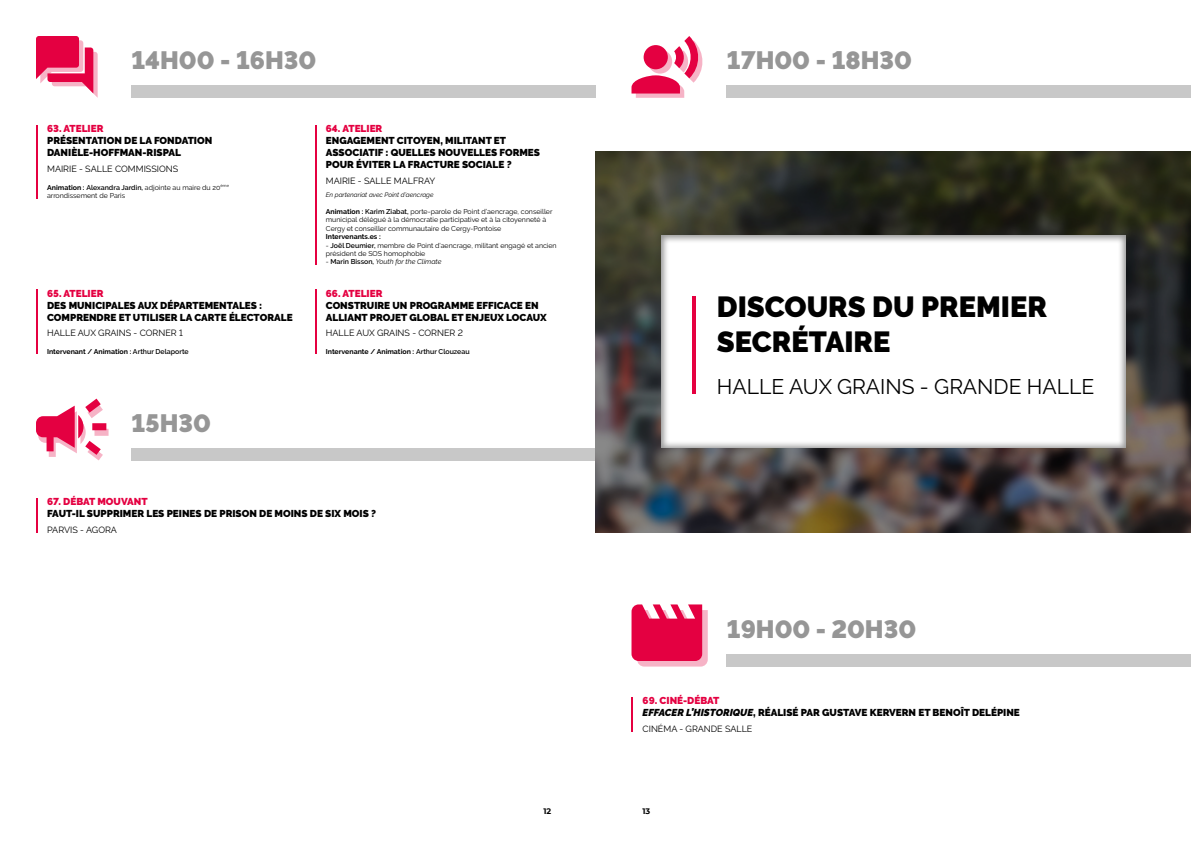
<style>
.page{position:relative;width:1191px;height:842px;background:#fff}
.page>*{position:absolute;margin:0;border:0;box-sizing:border-box;transform-origin:0 0}
.t1{font:900 29px/34.8px "Raleway";color:#000}
.t2{font:900 25px "Raleway";color:#969696}
.t3{font:21.1px "Raleway";color:#000}
.t4{font:900 10px/12px "Raleway";color:#000}
.t5{font:900 10px "Raleway";color:#e40041}
.t6{font:9px "Raleway";color:#000}
.t7{font:700 8px "Montserrat";color:#000}
.t8{font:7px/8.4px "Raleway";color:#000}
.t9{font:700 7px "Raleway";color:#000}
.t10{font:italic 7px "Raleway";color:#000}
.t11{font:italic 6.5px "Raleway";color:#000}
.s1{font-weight:700}
.s2{font-weight:600}
.s3{font-style:normal}
.s4{font-weight:600;font-style:normal}
.s5{color:#e40041}
.s6{font-style:italic}
</style>
<div class="page">
<div style="left:131px;top:86px;width:464px;height:12px;background:#c8c8c8"></div>
<hr style="left:36px;top:125px;width:2px;height:73px;background:#e50040">
<hr style="left:315px;top:125px;width:1px;height:139px;background:#e50040">
<svg style="left:36px;top:36px;width:62px;height:62px"></svg>
<hr style="left:315px;top:289px;width:1px;height:65px;background:#e50040">
<hr style="left:36px;top:289px;width:2px;height:65px;background:#e50040">
<div style="left:131px;top:448px;width:464px;height:12px;background:#c8c8c8"></div>
<hr style="left:36px;top:498px;width:2px;height:35px;background:#e50040">
<hr style="left:631px;top:697px;width:2px;height:35px;background:#e50040">
<svg style="left:36px;top:399px;width:73px;height:61px"></svg>
<img style="left:595px;top:151px;width:596px;height:382px">
<div style="left:652px;top:228px;width:481px;height:221px;background:#000;opacity:.4"></div>
<hr style="left:692px;top:297px;width:3px;height:97px;background:#e50040">
<div style="left:727px;top:86px;width:464px;height:12px;background:#c8c8c8"></div>
<div style="left:727px;top:654px;width:464px;height:13px;background:#c8c8c8"></div>
<svg style="left:631px;top:36px;width:72px;height:62px"></svg>
<svg style="left:631px;top:604px;width:77px;height:63px;background:#ea3a6c"></svg>
<h2 class="t2" style="left:131px;top:46px;width:186px">14H00 - 16H30</h2>
<p class="t5" style="left:47px;top:123px;width:58px">63. ATELIER</p>
<p class="t4" style="left:47px;top:134px;width:167px">PRÉSENTATION DE LA FONDATION<br>DANIÈLE-HOFFMAN-RISPAL</p>
<p class="t6" style="left:47px;top:163px;width:133px">MAIRIE - SALLE COMMISSIONS</p>
<p class="t8" style="left:47px;top:183px;width:183px"><span class="s1">Animation :</span> <span class="s2">Alexandra Jardin,</span> adjointe au maire du 20<sup>ème </sup>arrondissement de Paris</p>
<p class="t5" style="left:326px;top:123px;width:58px">64. ATELIER</p>
<p class="t4" style="left:326px;top:134px;width:216px">ENGAGEMENT CITOYEN, MILITANT ET<br>ASSOCIATIF : QUELLES NOUVELLES FORMES</p>
<p class="t4" style="left:326px;top:158px;width:187px">POUR ÉVITER LA FRACTURE SOCIALE ?</p>
<p class="t6" style="left:326px;top:175px;width:111px">MAIRIE - SALLE MALFRAY</p>
<p class="t11" style="left:326px;top:191px;width:109px">En partenariat avec Point d’aencrage</p>
<p class="t8" style="left:326px;top:207px;width:228px"><span class="s1">Animation :</span> <span class="s2">Karim Ziabat,</span> porte-parole de Point d’aencrage, conseiller municipal délégué à la démocratie participative et à la citoyenneté à<br>Cergy et conseiller communautaire de Cergy-Pontoise</p>
<p class="t9" style="left:326px;top:233px;width:56px">Intervenants.es :</p>
<p class="t8" style="left:326px;top:241px;width:232px">- <span class="s2">Joël Deumier,</span> membre de Point d’aencrage, militant engagé et ancien président de SOS homophobie</p>
<p class="t10" style="left:326px;top:258px;width:117px"><span class="s3">-</span> <span class="s4">Marin Bisson,</span> Youth for the Climate</p>
<p class="t5" style="left:47px;top:287px;width:58px">65. ATELIER</p>
<p class="t4" style="left:47px;top:299px;width:247px">DES MUNICIPALES AUX DÉPARTEMENTALES :<br>COMPRENDRE ET UTILISER LA CARTE ÉLECTORALE</p>
<p class="t6" style="left:47px;top:328px;width:137px">HALLE AUX GRAINS - CORNER 1</p>
<p class="t6" style="left:326px;top:328px;width:139px">HALLE AUX GRAINS - CORNER 2</p>
<p class="t9" style="left:47px;top:347px;width:143px">Intervenant / Animation : <span class="s2">Arthur Delaporte</span></p>
<p class="t9" style="left:326px;top:348px;width:145px">Intervenante / Animation : <span class="s2">Arthur Clouzeau</span></p>
<p class="t5" style="left:326px;top:287px;width:58px">66. ATELIER</p>
<p class="t4" style="left:326px;top:299px;width:222px">CONSTRUIRE UN PROGRAMME EFFICACE EN<br>ALLIANT PROJET GLOBAL ET ENJEUX LOCAUX</p>
<h2 class="t2" style="left:131px;top:408px;width:81px">15H30</h2>
<p class="t5" style="left:47px;top:496px;width:102px">67. DÉBAT MOUVANT</p>
<p class="t4" style="left:47px;top:508px;width:330px">FAUT-IL SUPPRIMER LES PEINES DE PRISON DE MOINS DE SIX MOIS ?</p>
<p class="t6" style="left:47px;top:524px;width:71px">PARVIS - AGORA</p>
<h2 class="t2" style="left:727px;top:46px;width:187px">17H00 - 18H30</h2>
<h1 class="t1" style="left:717px;top:290px;width:331px">DISCOURS DU PREMIER<br>SECRÉTAIRE</h1>
<h3 class="t3" style="left:717px;top:374px;width:379px">HALLE AUX GRAINS - GRANDE HALLE</h3>
<h2 class="t2" style="left:727px;top:614px;width:191px">19H00 - 20H30</h2>
<p class="t4" style="left:642px;top:695px;width:379px"><span class="s5">69. CINÉ-DÉBAT<br></span><span class="s6">EFFACER L’HISTORIQUE</span>, RÉALISÉ PAR GUSTAVE KERVERN ET BENOÎT DELÉPINE</p>
<p class="t6" style="left:642px;top:723px;width:111px">CINÉMA - GRANDE SALLE</p>
<p class="t7" style="left:543px;top:805px;width:9px">12</p>
<p class="t7" style="left:642px;top:805px;width:9px">13</p>
</div>
